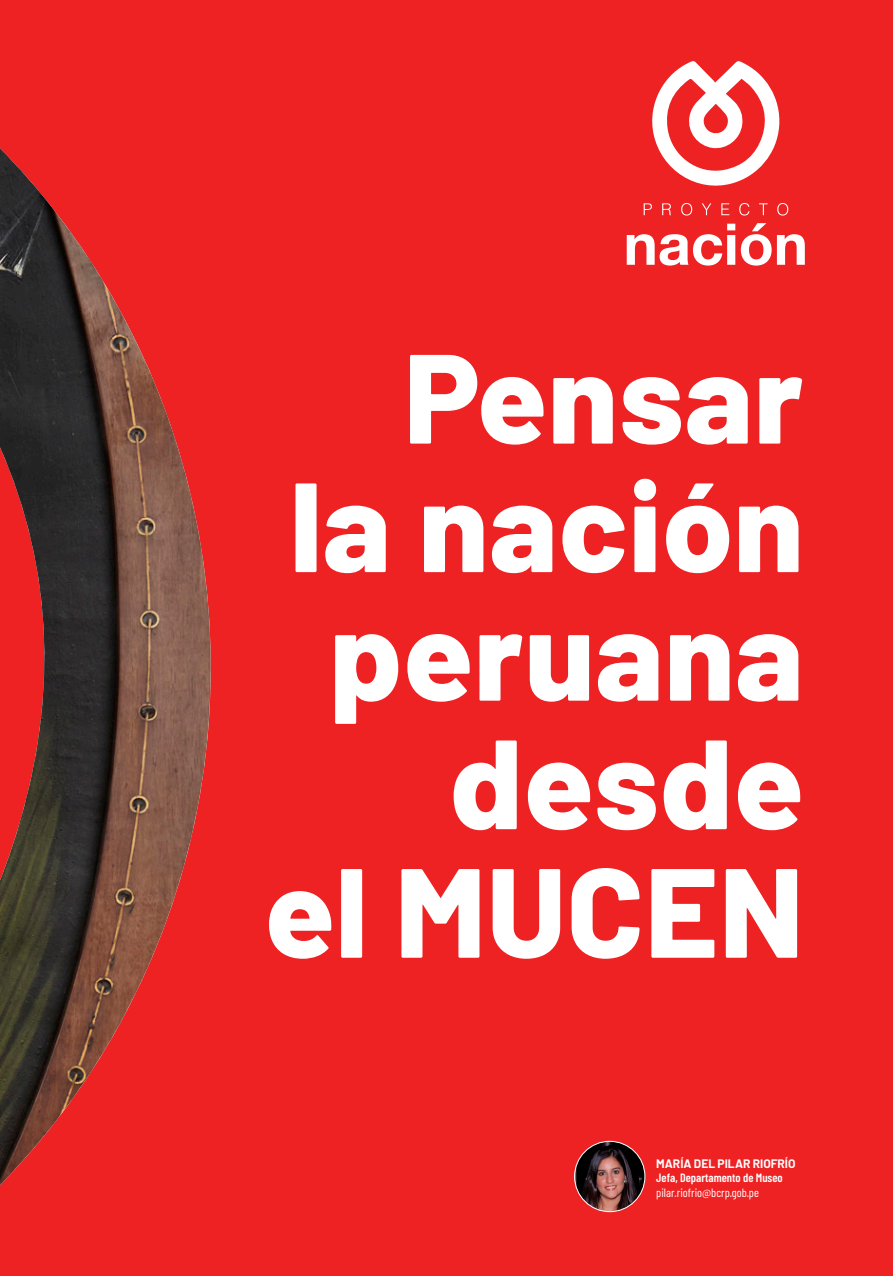
<style>
.page{position:relative;width:893px;height:1276px;background:#ee2123}
.page>*{position:absolute;margin:0;border:0;box-sizing:border-box;transform-origin:0 0}
.L3{font:800 126.75px "Barlow";letter-spacing:.01em;color:#fff}
.t1{font:12px "Barlow Condensed";color:#fff}
.t2{font:600 12px "Barlow Condensed";color:#fff}
.t3{font:700 12px "Barlow";color:#fff}
</style>
<div class="page">
<img style="left:0;top:148px;width:211px;height:1037px">
<img style="left:576px;top:1142px;width:69px;height:69px">
<div style="left:574px;top:1140px;width:71px;height:72px;border:1px solid #fff;border-radius:50%"></div>
<svg style="left:652px;top:61px;width:128px;height:125px"></svg>
<svg style="left:644px;top:203px;width:144px;height:12px"></svg>
<svg style="left:627px;top:223px;width:178px;height:42px"></svg>
<p class="L3" style="left:404px;top:303px;width:401px">Pensar</p>
<p class="L3" style="left:290px;top:432px;width:515px">la nación</p>
<p class="L3" style="left:329px;top:560px;width:476px">peruana</p>
<p class="L3" style="left:450px;top:689px;width:355px">desde</p>
<p class="L3" style="left:265px;top:817px;width:540px">el MUCEN</p>
<p class="t3" style="left:656px;top:1154px;width:141px">MARÍA DEL PILAR RIOFRÍO</p>
<p class="t2" style="left:656px;top:1169px;width:128px">Jefa, Departamento de Museo</p>
<p class="t1" style="left:656px;top:1184px;width:104px">pilar.riofrio@bcrp.gob.pe</p>
</div>
